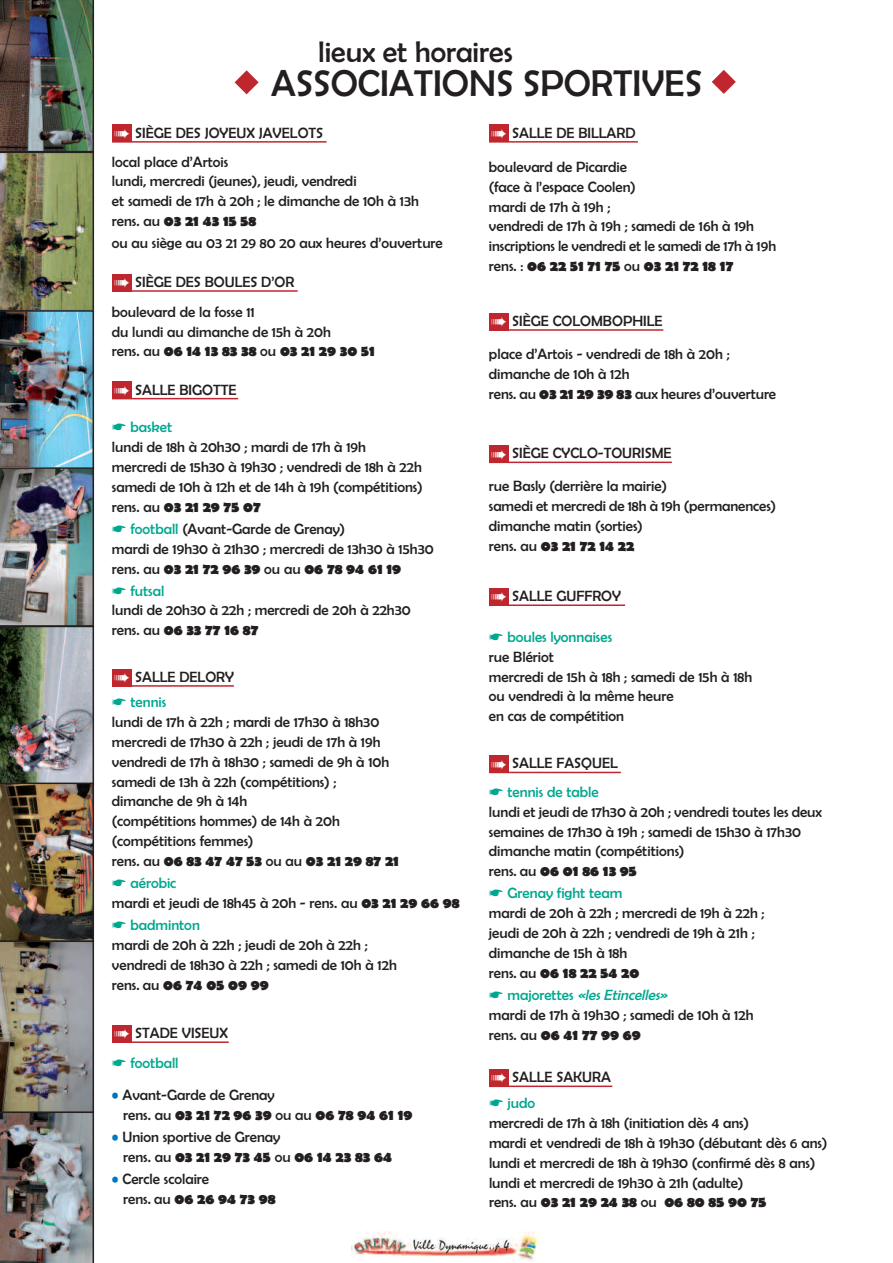
<style>
.page{position:relative;width:893px;height:1263px;background:#fff}
.page>*{position:absolute;margin:0;border:0;box-sizing:border-box;transform-origin:0 0}
.t1{font:37.5px "Berlin Sans FB";color:#231f20}
.t2{font:30px "Berlin Sans FB";color:#231f20}
.t3{font:15px/19.8px "Berlin Sans FB";color:#231f20}
.t4{font:15px "Berlin Sans FB";color:#00a78f}
.s1{color:#fff}
.s2{font-weight:700}
.s3{color:#00a78f}
.s4{color:#0071bb}
.s5{color:#0079c2}
.s6{font-style:italic;color:#00a78f}
</style>
<div class="page">
<img style="left:351px;top:1232px;width:188px;height:29px">
<img style="left:0;top:0;width:94px;height:1263px">
<div style="left:112px;top:125px;width:20px;height:17px;background:#c0262d"></div>
<hr style="left:112px;top:141px;width:215px;height:2px;background:#c0262d">
<div style="left:112px;top:274px;width:20px;height:17px;background:#c0262d"></div>
<hr style="left:112px;top:290px;width:186px;height:2px;background:#c0262d">
<div style="left:112px;top:381px;width:20px;height:18px;background:#c0262d"></div>
<hr style="left:112px;top:398px;width:126px;height:1px;background:#c0262d">
<div style="left:112px;top:669px;width:20px;height:17px;background:#c0262d"></div>
<hr style="left:112px;top:685px;width:122px;height:2px;background:#c0262d">
<div style="left:112px;top:1025px;width:20px;height:17px;background:#c0262d"></div>
<hr style="left:112px;top:1041px;width:117px;height:2px;background:#c0262d">
<div style="left:489px;top:125px;width:20px;height:17px;background:#c0262d"></div>
<hr style="left:489px;top:141px;width:149px;height:2px;background:#c0262d">
<div style="left:489px;top:313px;width:20px;height:17px;background:#c0262d"></div>
<hr style="left:489px;top:329px;width:174px;height:2px;background:#c0262d">
<div style="left:489px;top:445px;width:20px;height:18px;background:#c0262d"></div>
<hr style="left:489px;top:462px;width:183px;height:1px;background:#c0262d">
<div style="left:489px;top:588px;width:20px;height:18px;background:#c0262d"></div>
<hr style="left:489px;top:604px;width:136px;height:2px;background:#c0262d">
<div style="left:489px;top:755px;width:20px;height:18px;background:#c0262d"></div>
<hr style="left:489px;top:772px;width:132px;height:1px;background:#c0262d">
<div style="left:489px;top:1069px;width:20px;height:18px;background:#c0262d"></div>
<hr style="left:489px;top:1085px;width:123px;height:2px;background:#c0262d">
<svg style="left:712px;top:70px;width:24px;height:24px"></svg>
<svg style="left:235px;top:70px;width:24px;height:24px"></svg>
<h2 class="t2" style="left:318px;top:34px;width:196px">lieux et horaires</h2>
<h1 class="t1" style="left:271px;top:61px;width:433px">ASSOCIATIONS SPORTIVES</h1>
<p class="t3" style="left:112px;top:118px;width:213px;line-height:28.7px"><span class="s1">➠</span> SIÈGE DES JOYEUX JAVELOTS local place d’Artois</p>
<p class="t3" style="left:112px;top:171px;width:309px">lundi, mercredi (jeunes), jeudi, vendredi<br>et samedi de 17h à 20h ; le dimanche de 10h à 13h rens. au <span class="s2">03 21 43 15 58</span></p>
<p class="t3" style="left:112px;top:233px;width:332px">ou au siège au 03 21 29 80 20 aux heures d’ouverture</p>
<p class="t3" style="left:112px;top:267px;width:184px;line-height:29.7px"><span class="s1">➠</span> SIÈGE DES BOULES D’OR boulevard de la fosse 11</p>
<p class="t3" style="left:112px;top:321px;width:264px">du lundi au dimanche de 15h à 20h<br>rens. au <span class="s2">06 14 13 83 38</span> ou <span class="s2">03 21 29 30 51</span></p>
<p class="t3" style="left:114px;top:380px;width:124px"><span class="s1">➠</span> SALLE BIGOTTE</p>
<p class="t3" style="left:112px;top:417px;width:312px"><span class="s3">☛ basket<br></span>lundi de 18h à 20h30 ; mardi de 17h à 19h mercredi de 15h30 à 19h30 ; vendredi de 18h à 22h samedi de 10h à 12h et de 14h à 19h (compétitions) rens. au <span class="s2">03 21 29 75 07</span></p>
<p class="t3" style="left:112px;top:519px;width:323px"><span class="s3">☛ football</span> (Avant-Garde de Grenay)<br>mardi de 19h30 à 21h30 ; mercredi de 13h30 à 15h30 rens. au <span class="s2">03 21 72 96 39</span> ou au <span class="s2">06 78 94 61 19</span></p>
<p class="t3" style="left:112px;top:581px;width:300px"><span class="s3">☛ futsal<br></span>lundi de 20h30 à 22h ; mercredi de 20h à 22h30 rens. au <span class="s2">06 33 77 16 87</span></p>
<p class="t3" style="left:114px;top:667px;width:121px"><span class="s1">➠</span> SALLE DELORY</p>
<p class="t3" style="left:112px;top:692px;width:289px"><span class="s3">☛ tennis<br></span>lundi de 17h à 22h ; mardi de 17h30 à 18h30 mercredi de 17h30 à 22h ; jeudi de 17h à 19h vendredi de 17h à 18h30 ; samedi de 9h à 10h samedi de 13h à 22h (compétitions) ; dimanche de 9h à 14h<br>(compétitions hommes) de 14h à 20h (compétitions femmes)<br>rens. au <span class="s2">06 83 47 47 53</span> ou au <span class="s2">03 21 29 87 21</span></p>
<p class="t3" style="left:112px;top:873px;width:349px"><span class="s3">☛ aérobic<br></span>mardi et jeudi de 18h45 à 20h - rens. au <span class="s2">03 21 29 66 98</span></p>
<p class="t3" style="left:112px;top:915px;width:286px"><span class="s3">☛ badminton<br></span>mardi de 20h à 22h ; jeudi de 20h à 22h ; vendredi de 18h30 à 22h ; samedi de 10h à 12h rens. au <span class="s2">06 74 05 09 99</span></p>
<p class="t3" style="left:114px;top:1023px;width:116px"><span class="s1">➠</span> STADE VISEUX</p>
<p class="t4" style="left:112px;top:1054px;width:68px">☛ football</p>
<p class="t3" style="left:123px;top:1084px;width:291px;text-indent:-11px"><span class="s4">•</span> Avant-Garde de Grenay<br>rens. au <span class="s2">03 21 72 96 39</span> ou au <span class="s2">06 78 94 61 19</span></p>
<p class="t3" style="left:123px;top:1126px;width:271px;text-indent:-11px"><span class="s5">•</span> Union sportive de Grenay<br>rens. au <span class="s2">03 21 29 73 45</span> ou <span class="s2">06 14 23 83 64</span></p>
<p class="t3" style="left:123px;top:1169px;width:154px;text-indent:-11px"><span class="s5">•</span> Cercle scolaire<br>rens. au <span class="s2">06 26 94 73 98</span></p>
<p class="t3" style="left:491px;top:123px;width:146px"><span class="s1">➠</span> SALLE DE BILLARD</p>
<p class="t3" style="left:489px;top:157px;width:289px">boulevard de Picardie<br>(face à l’espace Coolen)<br>mardi de 17h à 19h ;<br>vendredi de 17h à 19h ; samedi de 16h à 19h inscriptions le vendredi et le samedi de 17h à 19h rens. : <span class="s2">06 22 51 71 75</span> ou <span class="s2">03 21 72 18 17</span></p>
<p class="t3" style="left:491px;top:311px;width:173px"><span class="s1">➠</span> SIÈGE COLOMBOPHILE</p>
<p class="t3" style="left:489px;top:344px;width:289px">place d’Artois - vendredi de 18h à 20h ; dimanche de 10h à 12h<br>rens. au <span class="s2">03 21 29 39 83</span> aux heures d’ouverture</p>
<p class="t3" style="left:491px;top:443px;width:182px"><span class="s1">➠</span> SIÈGE CYCLO-TOURISME</p>
<p class="t3" style="left:489px;top:476px;width:289px">rue Basly (derrière la mairie)<br>samedi et mercredi de 18h à 19h (permanences) dimanche matin (sorties)<br>rens. au <span class="s2">03 21 72 14 22</span></p>
<p class="t3" style="left:491px;top:586px;width:131px"><span class="s1">➠</span> SALLE GUFFROY</p>
<p class="t3" style="left:489px;top:627px;width:265px"><span class="s3">☛ boules lyonnaises<br></span>rue Blériot<br>mercredi de 15h à 18h ; samedi de 15h à 18h ou vendredi à la même heure<br>en cas de compétition</p>
<p class="t3" style="left:491px;top:753px;width:128px"><span class="s1">➠</span> SALLE FASQUEL</p>
<p class="t3" style="left:489px;top:782px;width:335px"><span class="s3">☛ tennis de table<br></span>lundi et jeudi de 17h30 à 20h ; vendredi toutes les deux semaines de 17h30 à 19h ; samedi de 15h30 à 17h30 dimanche matin (compétitions)<br>rens. au <span class="s2">06 01 86 13 95</span></p>
<p class="t3" style="left:489px;top:883px;width:277px"><span class="s3">☛ Grenay fight team<br></span>mardi de 20h à 22h ; mercredi de 19h à 22h ; jeudi de 20h à 22h ; vendredi de 19h à 21h ; dimanche de 15h à 18h<br>rens. au <span class="s2">06 18 22 54 20</span></p>
<p class="t3" style="left:489px;top:985px;width:266px"><span class="s3">☛ m a j o r e t t e s</span> <span class="s6">«les Etincelles»<br></span>mardi de 17h à 19h30 ; samedi de 10h à 12h rens. au <span class="s2">06 41 77 99 69</span></p>
<p class="t3" style="left:491px;top:1067px;width:121px"><span class="s1">➠</span> SALLE SAKURA</p>
<p class="t3" style="left:489px;top:1093px;width:340px"><span class="s3">☛ judo<br></span>mercredi de 17h à 18h (initiation dès 4 ans)<br>mardi et vendredi de 18h à 19h30 (débutant dès 6 ans) lundi et mercredi de 18h à 19h30 (confirmé dès 8 ans) lundi et mercredi de 19h30 à 21h (adulte)<br>rens. au <span class="s2">03 21 29 24 38</span> ou <span class="s2">06 80 85 90 75</span></p>
</div>
